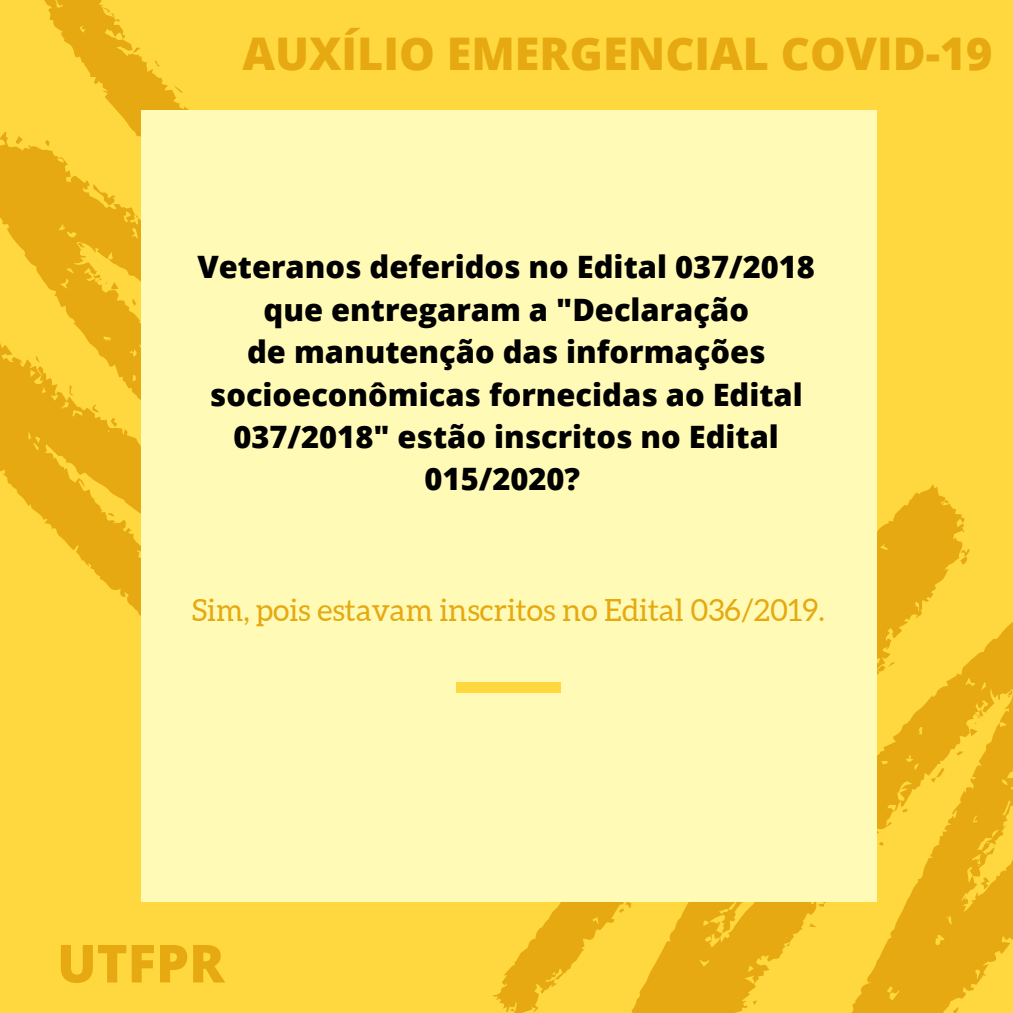
<style>
.page{position:relative;width:1013px;height:1013px;background:#fff}
.page>*{position:absolute;margin:0;border:0;box-sizing:border-box;transform-origin:0 0}
.t1{font:800 52.5px "Open Sans";color:#e6a911}
.t2{font:800 45px "Open Sans";color:#e6a911}
.t3{font:800 30.88px/42.4px "Open Sans";color:#000;text-align:center}
.t4{font:30.62px "Aleo";color:#e6a911}
</style>
<div class="page">
<div style="left:0;top:0;width:1012px;height:1012px;background:#ffd840"></div>
<svg style="left:493px;top:394px;width:519px;height:618px"></svg>
<svg style="left:959px;top:546px;width:11px;height:19px"></svg>
<svg style="left:507px;top:998px;width:12px;height:12px"></svg>
<svg style="left:538px;top:971px;width:26px;height:22px"></svg>
<svg style="left:955px;top:748px;width:8px;height:8px"></svg>
<svg style="left:952px;top:1006px;width:8px;height:6px"></svg>
<svg style="left:930px;top:767px;width:16px;height:15px"></svg>
<svg style="left:876px;top:659px;width:19px;height:14px"></svg>
<svg style="left:970px;top:896px;width:8px;height:8px"></svg>
<svg style="left:878px;top:841px;width:6px;height:5px"></svg>
<svg style="left:959px;top:516px;width:6px;height:7px"></svg>
<svg style="left:752px;top:998px;width:6px;height:7px"></svg>
<svg style="left:618px;top:902px;width:18px;height:13px"></svg>
<svg style="left:808px;top:920px;width:8px;height:10px"></svg>
<svg style="left:901px;top:807px;width:7px;height:7px"></svg>
<svg style="left:815px;top:902px;width:32px;height:7px"></svg>
<svg style="left:967px;top:721px;width:15px;height:16px"></svg>
<svg style="left:976px;top:876px;width:15px;height:14px"></svg>
<svg style="left:977px;top:841px;width:13px;height:25px"></svg>
<svg style="left:941px;top:499px;width:8px;height:6px"></svg>
<svg style="left:0;top:0;width:188px;height:616px"></svg>
<svg style="left:91px;top:181px;width:27px;height:26px"></svg>
<svg style="left:47px;top:6px;width:10px;height:10px"></svg>
<svg style="left:0;top:131px;width:23px;height:14px"></svg>
<svg style="left:100px;top:81px;width:10px;height:10px"></svg>
<svg style="left:129px;top:298px;width:8px;height:9px"></svg>
<svg style="left:65px;top:384px;width:12px;height:13px"></svg>
<svg style="left:173px;top:83px;width:10px;height:11px"></svg>
<svg style="left:108px;top:511px;width:7px;height:8px"></svg>
<svg style="left:33px;top:356px;width:13px;height:19px"></svg>
<svg style="left:154px;top:60px;width:7px;height:7px"></svg>
<svg style="left:131px;top:39px;width:9px;height:15px"></svg>
<svg style="left:45px;top:140px;width:11px;height:8px"></svg>
<svg style="left:91px;top:404px;width:28px;height:27px"></svg>
<svg style="left:105px;top:276px;width:14px;height:16px"></svg>
<div style="left:141px;top:110px;width:735px;height:792px;background:#fffbb7"></div>
<div style="left:456px;top:682px;width:105px;height:11px;background:#ffd840"></div>
<h2 class="t2" style="left:242px;top:22px;width:751px">AUXÍLIO EMERGENCIAL COVID-19</h2>
<p class="t3" style="left:197px;top:245px;width:619px">Veteranos deferidos no Edital 037/2018 que entregaram a "Declaração<br>de manutenção das informações socioeconômicas fornecidas ao Edital<br>037/2018" estão inscritos no Edital<br>015/2020?</p>
<p class="t4" style="left:192px;top:592px;width:634px">Sim, pois estavam inscritos no Edital 036/2019.</p>
<h1 class="t1" style="left:57px;top:926px;width:169px">UTFPR</h1>
</div>
